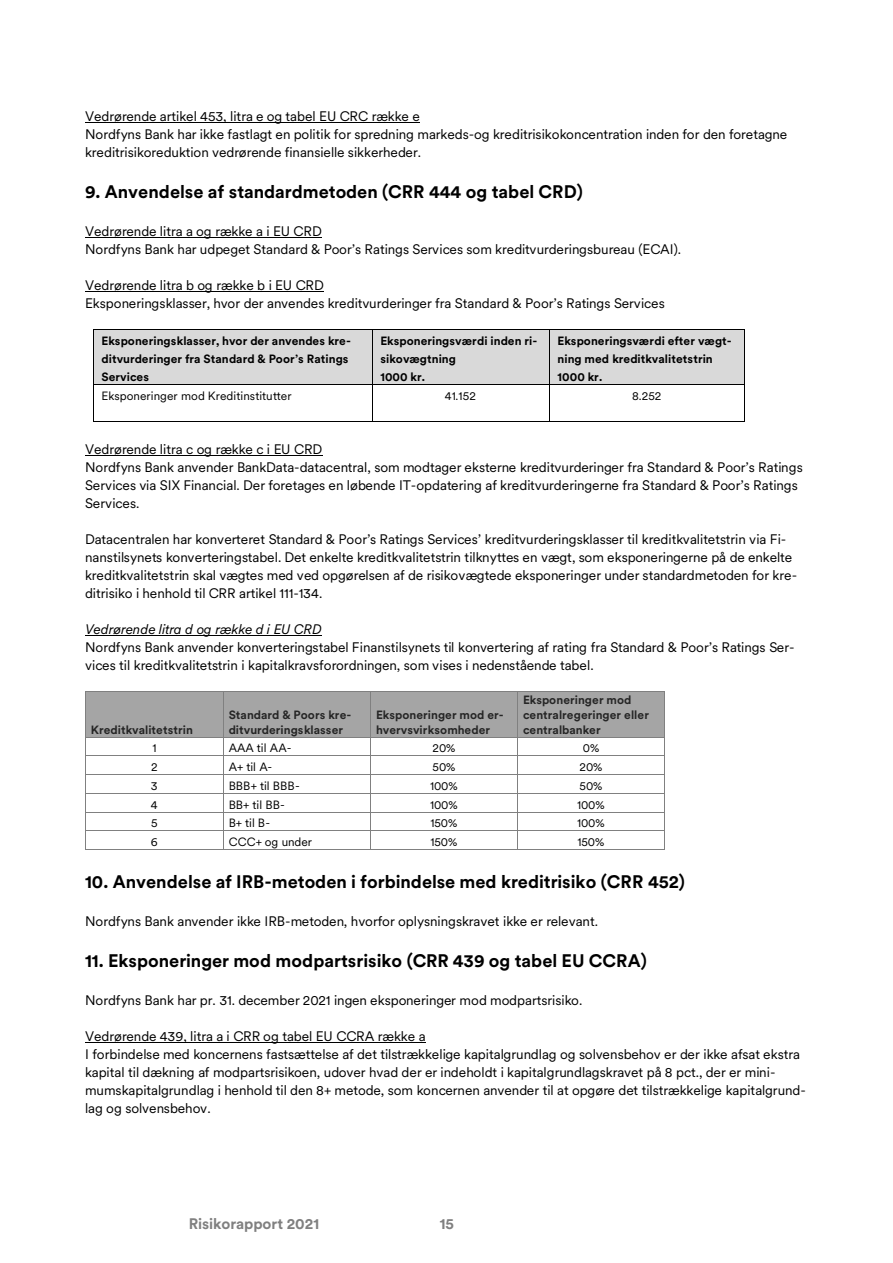
<style>
.page{position:relative;width:893px;height:1263px;background:#fff}
.page>*{position:absolute;margin:0;border:0;box-sizing:border-box;transform-origin:0 0}
.t1{font:700 18px "Circular XX";color:#000}
.t2{font:700 15.15px "Circular XX";letter-spacing:-.005em;color:#808080}
.t3{font:13.65px/18px "Circular XX";color:#000}
.t4{font:italic 13.65px "Circular XX";letter-spacing:-.005em;color:#000}
.t5{font:700 11.85px/18px "Circular XX";letter-spacing:.005em;color:#000}
.t6{font:11.85px "Circular XX";letter-spacing:-.005em;color:#000}
.t7{font:700 11.85px/14.7px "Circular XX";letter-spacing:.005em;color:#262626}
</style>
<div class="page">
<hr style="left:85px;top:122px;width:334px;height:1px;background:#000">
<hr style="left:85px;top:237px;width:236px;height:1px;background:#000">
<hr style="left:85px;top:291px;width:238px;height:1px;background:#000">
<div style="left:94px;top:330px;width:278px;height:54px;background:#d9d9d9"></div>
<div style="left:373px;top:330px;width:176px;height:54px;background:#d9d9d9"></div>
<div style="left:549px;top:330px;width:195px;height:54px;background:#d9d9d9"></div>
<hr style="left:94px;top:329px;width:278px;height:1px;background:#000">
<hr style="left:373px;top:329px;width:176px;height:1px;background:#000">
<hr style="left:549px;top:329px;width:195px;height:1px;background:#000">
<hr style="left:93px;top:330px;width:1px;height:54px;background:#000">
<hr style="left:372px;top:330px;width:1px;height:54px;background:#000">
<hr style="left:549px;top:330px;width:1px;height:54px;background:#000">
<hr style="left:744px;top:330px;width:1px;height:54px;background:#000">
<hr style="left:94px;top:384px;width:278px;height:1px;background:#000">
<hr style="left:373px;top:384px;width:176px;height:1px;background:#000">
<hr style="left:549px;top:384px;width:195px;height:1px;background:#000">
<hr style="left:93px;top:385px;width:1px;height:36px;background:#000">
<hr style="left:94px;top:421px;width:278px;height:1px;background:#000">
<hr style="left:372px;top:385px;width:1px;height:36px;background:#000">
<hr style="left:373px;top:421px;width:176px;height:1px;background:#000">
<hr style="left:549px;top:385px;width:1px;height:36px;background:#000">
<hr style="left:549px;top:421px;width:195px;height:1px;background:#000">
<hr style="left:744px;top:385px;width:1px;height:36px;background:#000">
<hr style="left:85px;top:455px;width:237px;height:1px;background:#000">
<hr style="left:85px;top:635px;width:236px;height:1px;background:#000">
<div style="left:86px;top:693px;width:137px;height:44px;background:#a5a5a5"></div>
<div style="left:224px;top:693px;width:146px;height:44px;background:#a5a5a5"></div>
<div style="left:371px;top:693px;width:146px;height:44px;background:#a5a5a5"></div>
<div style="left:518px;top:693px;width:146px;height:44px;background:#a5a5a5"></div>
<hr style="left:86px;top:692px;width:137px;height:1px;background:#808080">
<hr style="left:224px;top:692px;width:146px;height:1px;background:#808080">
<hr style="left:371px;top:692px;width:146px;height:1px;background:#808080">
<hr style="left:518px;top:692px;width:146px;height:1px;background:#808080">
<hr style="left:85px;top:692px;width:1px;height:45px;background:#808080">
<hr style="left:223px;top:692px;width:1px;height:45px;background:#808080">
<hr style="left:370px;top:692px;width:1px;height:45px;background:#808080">
<hr style="left:517px;top:692px;width:1px;height:45px;background:#808080">
<hr style="left:664px;top:692px;width:1px;height:45px;background:#808080">
<hr style="left:86px;top:737px;width:137px;height:1px;background:#808080">
<hr style="left:224px;top:737px;width:146px;height:1px;background:#808080">
<hr style="left:371px;top:737px;width:146px;height:1px;background:#808080">
<hr style="left:518px;top:737px;width:146px;height:1px;background:#808080">
<hr style="left:86px;top:756px;width:137px;height:1px;background:#808080">
<hr style="left:224px;top:756px;width:146px;height:1px;background:#808080">
<hr style="left:371px;top:756px;width:146px;height:1px;background:#808080">
<hr style="left:518px;top:756px;width:146px;height:1px;background:#808080">
<hr style="left:86px;top:774px;width:137px;height:1px;background:#808080">
<hr style="left:224px;top:774px;width:146px;height:1px;background:#808080">
<hr style="left:371px;top:774px;width:146px;height:1px;background:#808080">
<hr style="left:518px;top:774px;width:146px;height:1px;background:#808080">
<hr style="left:86px;top:793px;width:137px;height:1px;background:#808080">
<hr style="left:224px;top:793px;width:146px;height:1px;background:#808080">
<hr style="left:371px;top:793px;width:146px;height:1px;background:#808080">
<hr style="left:518px;top:793px;width:146px;height:1px;background:#808080">
<hr style="left:86px;top:812px;width:137px;height:1px;background:#808080">
<hr style="left:224px;top:812px;width:146px;height:1px;background:#808080">
<hr style="left:371px;top:812px;width:146px;height:1px;background:#808080">
<hr style="left:518px;top:812px;width:146px;height:1px;background:#808080">
<hr style="left:86px;top:831px;width:137px;height:1px;background:#808080">
<hr style="left:224px;top:831px;width:146px;height:1px;background:#808080">
<hr style="left:371px;top:831px;width:146px;height:1px;background:#808080">
<hr style="left:518px;top:831px;width:146px;height:1px;background:#808080">
<svg style="left:85px;top:737px;width:1px;height:113px"></svg>
<hr style="left:86px;top:849px;width:137px;height:1px;background:#808080">
<svg style="left:223px;top:737px;width:1px;height:113px"></svg>
<hr style="left:224px;top:849px;width:146px;height:1px;background:#808080">
<svg style="left:370px;top:737px;width:1px;height:113px"></svg>
<hr style="left:371px;top:849px;width:146px;height:1px;background:#808080">
<svg style="left:517px;top:737px;width:1px;height:113px"></svg>
<hr style="left:518px;top:849px;width:146px;height:1px;background:#808080">
<svg style="left:664px;top:737px;width:1px;height:113px"></svg>
<hr style="left:85px;top:1042px;width:340px;height:1px;background:#000">
<p class="t3" style="left:85px;top:108px;width:703px">Vedrørende artikel 453, litra e og tabel EU CRC række e<br>Nordfyns Bank har ikke fastlagt en politik for spredning markeds-og kreditrisikokoncentration inden for den foretagne kreditrisikoreduktion vedrørende finansielle sikkerheder.</p>
<h1 class="t1" style="left:85px;top:184px;width:499px">9. Anvendelse af standardmetoden (CRR 444 og tabel CRD)</h1>
<p class="t3" style="left:85px;top:223px;width:597px">Vedrørende litra a og række a i EU CRD<br>Nordfyns Bank har udpeget Standard &amp; Poor’s Ratings Services som kreditvurderingsbureau (ECAI).</p>
<p class="t3" style="left:85px;top:277px;width:581px">Vedrørende litra b og række b i EU CRD<br>Eksponeringsklasser, hvor der anvendes kreditvurderinger fra Standard &amp; Poor’s Ratings Services</p>
<p class="t5" style="left:102px;top:332px;width:251px">Eksponeringsklasser, hvor der anvendes kre&shy;ditvurderinger fra Standard &amp; Poor’s Ratings<br>Services</p>
<p class="t5" style="left:380px;top:332px;width:158px">Eksponeringsværdi inden ri&shy;sikovægtning<br>1000 kr.</p>
<p class="t5" style="left:557px;top:332px;width:176px">Eksponeringsværdi efter vægt&shy;ning med kreditkvalitetstrin<br>1000 kr.</p>
<p class="t6" style="left:102px;top:390px;width:191px">Eksponeringer mod Kreditinstitutter</p>
<p class="t6" style="left:445px;top:390px;width:32px">41.152</p>
<p class="t6" style="left:632px;top:390px;width:31px">8.252</p>
<p class="t3" style="left:85px;top:441px;width:719px">Vedrørende litra c og række c i EU CRD<br>Nordfyns Bank anvender BankData-datacentral, som modtager eksterne kreditvurderinger fra Standard &amp; Poor’s Ratings Services via SIX Financial. Der foretages en løbende IT-opdatering af kreditvurderingerne fra Standard &amp; Poor’s Ratings Services.</p>
<p class="t3" style="left:85px;top:531px;width:713px">Datacentralen har konverteret Standard &amp; Poor’s Ratings Services’ kreditvurderingsklasser til kreditkvalitetstrin via Fi&shy;nanstilsynets konverteringstabel. Det enkelte kreditkvalitetstrin tilknyttes en vægt, som eksponeringerne på de enkelte kreditkvalitetstrin skal vægtes med ved opgørelsen af de risikovægtede eksponeringer under standardmetoden for kre&shy;ditrisiko i henhold til CRR artikel 111-134.</p>
<p class="t4" style="left:85px;top:624px;width:238px">Vedrørende litra d og række d i EU CRD</p>
<p class="t3" style="left:85px;top:639px;width:711px">Nordfyns Bank anvender konverteringstabel Finanstilsynets til konvertering af rating fra Standard &amp; Poor’s Ratings Ser&shy;vices til kreditkvalitetstrin i kapitalkravsforordningen, som vises i nedenstående tabel.</p>
<p class="t7" style="left:91px;top:723px;width:104px">Kreditkvalitetstrin</p>
<p class="t7" style="left:229px;top:708px;width:124px">Standard &amp; Poors kre&shy;ditvurderingsklasser</p>
<p class="t7" style="left:376px;top:708px;width:129px">Eksponeringer mod er&shy;hvervsvirksomheder</p>
<p class="t7" style="left:523px;top:693px;width:127px">Eksponeringer mod centralregeringer eller centralbanker</p>
<p class="t6" style="left:152px;top:743px;width:6px">1</p>
<p class="t6" style="left:229px;top:743px;width:64px">AAA til AA-</p>
<p class="t6" style="left:432px;top:743px;width:24px">20%</p>
<p class="t6" style="left:582px;top:743px;width:18px">0%</p>
<p class="t6" style="left:151px;top:762px;width:8px">2</p>
<p class="t6" style="left:229px;top:762px;width:45px">A+ til A-</p>
<p class="t6" style="left:432px;top:762px;width:24px">50%</p>
<p class="t6" style="left:579px;top:762px;width:24px">20%</p>
<p class="t6" style="left:151px;top:780px;width:8px">3</p>
<p class="t6" style="left:229px;top:780px;width:73px">BBB+ til BBB-</p>
<p class="t6" style="left:430px;top:780px;width:29px">100%</p>
<p class="t6" style="left:579px;top:780px;width:24px">50%</p>
<p class="t6" style="left:151px;top:799px;width:8px">4</p>
<p class="t6" style="left:229px;top:799px;width:58px">BB+ til BB-</p>
<p class="t6" style="left:430px;top:799px;width:29px">100%</p>
<p class="t6" style="left:577px;top:799px;width:29px">100%</p>
<p class="t6" style="left:151px;top:818px;width:8px">5</p>
<p class="t6" style="left:229px;top:818px;width:43px">B+ til B-</p>
<p class="t6" style="left:430px;top:818px;width:28px">150%</p>
<p class="t6" style="left:577px;top:818px;width:29px">100%</p>
<p class="t6" style="left:151px;top:837px;width:8px">6</p>
<p class="t6" style="left:229px;top:837px;width:85px">CCC+ og under</p>
<p class="t6" style="left:430px;top:837px;width:28px">150%</p>
<p class="t6" style="left:577px;top:837px;width:28px">150%</p>
<h1 class="t1" style="left:85px;top:873px;width:601px">10. Anvendelse af IRB-metoden i forbindelse med kreditrisiko (CRR 452)</h1>
<p class="t3" style="left:85px;top:913px;width:514px">Nordfyns Bank anvender ikke IRB-metoden, hvorfor oplysningskravet ikke er relevant.</p>
<h1 class="t1" style="left:85px;top:953px;width:563px">11. Eksponeringer mod modpartsrisiko (CRR 439 og tabel EU CCRA)</h1>
<p class="t3" style="left:85px;top:992px;width:499px">Nordfyns Bank har pr. 31. december 2021 ingen eksponeringer mod modpartsrisiko.</p>
<p class="t3" style="left:85px;top:1028px;width:722px">Vedrørende 439, litra a i CRR og tabel EU CCRA række a<br>I forbindelse med koncernens fastsættelse af det tilstrækkelige kapitalgrundlag og solvensbehov er der ikke afsat ekstra kapital til dækning af modpartsrisikoen, udover hvad der er indeholdt i kapitalgrundlagskravet på 8 pct., der er mini&shy;mumskapitalgrundlag i henhold til den 8+ metode, som koncernen anvender til at opgøre det tilstrækkelige kapitalgrund&shy;lag og solvensbehov.</p>
<p class="t2" style="left:189px;top:1217px;width:132px">Risikorapport 2021</p>
<p class="t2" style="left:440px;top:1217px;width:16px">15</p>
</div>
